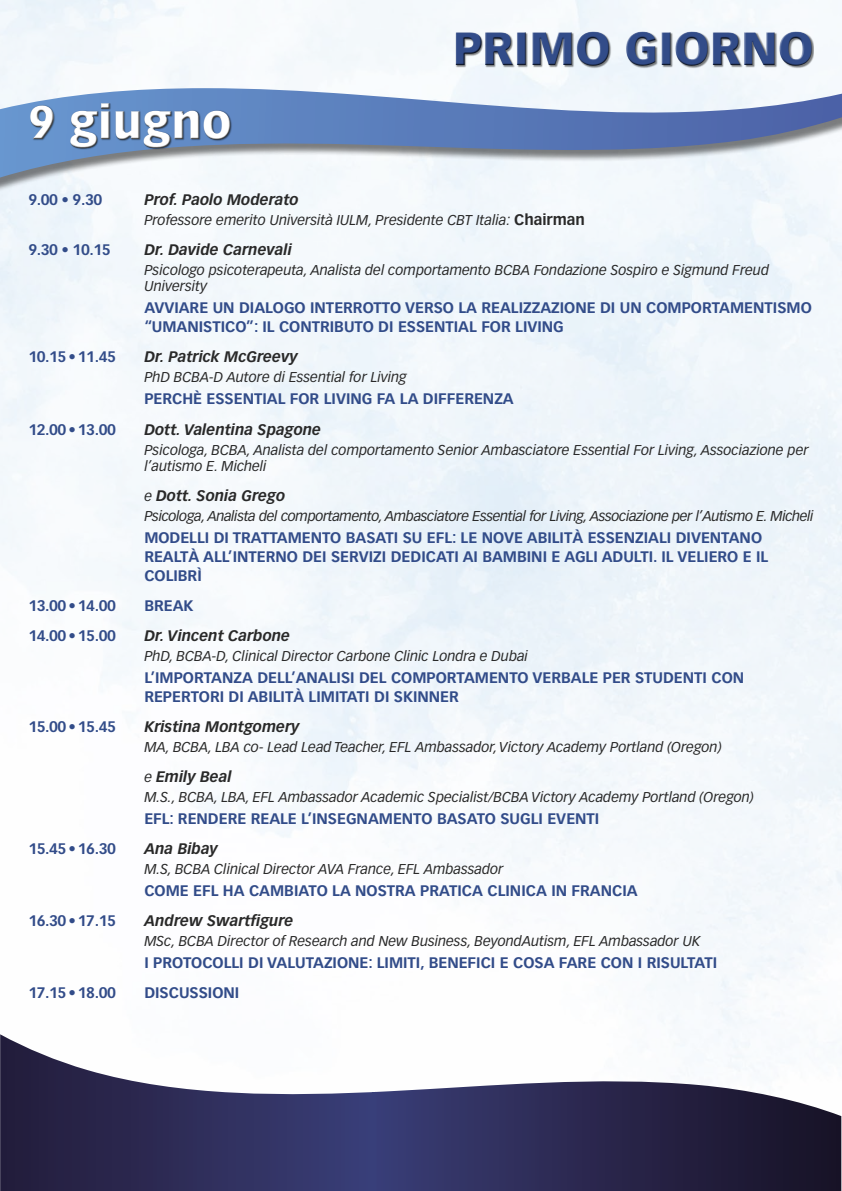
<style>
.page{position:relative;width:842px;height:1191px;background:#fff}
.page>*{position:absolute;margin:0;border:0;box-sizing:border-box;transform-origin:0 0}
.t1{font:900 46px "Vectora LT";color:#324c89}
.t2{font:900 46px "Vectora LT";color:#fff}
.t3{font:700 15px/19px "Vectora LT";color:#324c89}
.t4{font:italic 700 15px "Vectora LT";color:#292929}
.t5{font:700 15px/30px "Vectora LT";letter-spacing:-.03em;color:#324c89}
.t6{font:italic 14px/16px "Vectora LT";color:#292929}
.t7{font:italic 14px "Vectora LT";letter-spacing:-.025em;color:#292929}
.s1{font-weight:700;font-style:normal;font-size:15px}
.s2{font-weight:400;font-size:14px}
</style>
<div class="page">
<div style="left:454px;top:30px;width:358px;height:36px;background:#f4f9fc"></div>
<div style="left:454px;top:32px;width:359px;height:36px;background:#000;opacity:.75"></div>
<div style="left:0;top:90px;width:842px;height:175px;background:#f3f8fc"></div>
<svg style="left:0;top:88px;width:842px;height:90px"></svg>
<div style="left:30px;top:103px;width:203px;height:47px;background:#000;opacity:.5"></div>
<div style="left:30px;top:102px;width:202px;height:47px;background:#000;opacity:.75"></div>
<svg style="left:0;top:1034px;width:841px;height:157px"></svg>
<h1 class="t2" style="left:28px;top:94px;width:205px">9 giugno</h1>
<h1 class="t1" style="left:452px;top:20px;width:363px">PRIMO GIORNO</h1>
<p class="t3" style="left:28px;top:191px;width:76px">9.00 • 9.30</p>
<p class="t3" style="left:28px;top:241px;width:84px">9.30 • 10.15</p>
<p class="t3" style="left:28px;top:348px;width:89px">10.15 • 11.45</p>
<p class="t3" style="left:28px;top:420px;width:89px">12.00 • 13.00</p>
<p class="t5" style="left:28px;top:590px;width:89px">13.00 • 14.00<br>14.00 • 15.00</p>
<p class="t3" style="left:28px;top:717px;width:89px">15.00 • 15.45</p>
<p class="t3" style="left:28px;top:839px;width:89px">15.45 • 16.30</p>
<p class="t3" style="left:28px;top:911px;width:89px">16.30 • 17.15</p>
<p class="t3" style="left:28px;top:983px;width:89px">17.15 • 18.00</p>
<p class="t4" style="left:144px;top:191px;width:156px">Prof. Paolo Moderato</p>
<p class="t6" style="left:144px;top:213px;width:442px">Professore emerito Università IULM, Presidente CBT Italia: <span class="s1">Chairman</span></p>
<p class="t4" style="left:144px;top:241px;width:149px">Dr. Davide Carnevali</p>
<p class="t6" style="left:144px;top:263px;width:626px">Psicologo psicoterapeuta, Analista del comportamento BCBA Fondazione Sospiro e Sigmund Freud<br>University</p>
<p class="t3" style="left:144px;top:299px;width:669px">AVVIARE UN DIALOGO INTERROTTO VERSO LA REALIZZAZIONE DI UN COMPORTAMENTISMO “UMANISTICO”: IL CONTRIBUTO DI ESSENTIAL FOR LIVING</p>
<p class="t4" style="left:144px;top:348px;width:155px">Dr. Patrick McGreevy</p>
<p class="t6" style="left:144px;top:370px;width:264px">PhD BCBA-D Autore di Essential for Living</p>
<p class="t3" style="left:144px;top:390px;width:371px">PERCHÈ ESSENTIAL FOR LIVING FA LA DIFFERENZA</p>
<p class="t4" style="left:144px;top:420px;width:178px">Dott. Valentina Spagone</p>
<p class="t6" style="left:144px;top:442px;width:666px">Psicologa, BCBA, Analista del comportamento Senior Ambasciatore Essential For Living, Associazione per l’autismo E. Micheli</p>
<p class="t4" style="left:144px;top:486px;width:142px"><span class="s2">e</span> Dott. Sonia Grego</p>
<p class="t7" style="left:144px;top:507px;width:671px">Psicologa, Analista del comportamento, Ambasciatore Essential for Living, Associazione per l’Autismo E. Micheli</p>
<p class="t3" style="left:144px;top:528px;width:626px">MODELLI DI TRATTAMENTO BASATI SU EFL: LE NOVE ABILITÀ ESSENZIALI DIVENTANO<br>REALTÀ ALL’INTERNO DEI SERVIZI DEDICATI AI BAMBINI E AGLI ADULTI. IL VELIERO E IL<br>COLIBRÌ</p>
<p class="t3" style="left:144px;top:596px;width:51px">BREAK</p>
<p class="t4" style="left:144px;top:626px;width:147px">Dr. Vincent Carbone</p>
<p class="t6" style="left:144px;top:648px;width:385px">PhD, BCBA-D, Clinical Director Carbone Clinic Londra e Dubai</p>
<p class="t3" style="left:144px;top:668px;width:601px">L’IMPORTANZA DELL’ANALISI DEL COMPORTAMENTO VERBALE PER STUDENTI CON<br>REPERTORI DI ABILITÀ LIMITATI DI SKINNER</p>
<p class="t4" style="left:144px;top:717px;width:157px">Kristina Montgomery</p>
<p class="t6" style="left:144px;top:739px;width:579px">MA, BCBA, LBA co- Lead Lead Teacher, EFL Ambassador, Victory Academy Portland (Oregon)</p>
<p class="t4" style="left:144px;top:767px;width:89px"><span class="s2">e</span> Emily Beal</p>
<p class="t6" style="left:144px;top:789px;width:611px">M.S., BCBA, LBA, EFL Ambassador Academic Specialist/BCBA Victory Academy Portland (Oregon)</p>
<p class="t3" style="left:144px;top:809px;width:457px">EFL: RENDERE REALE L’INSEGNAMENTO BASATO SUGLI EVENTI</p>
<p class="t4" style="left:144px;top:839px;width:75px">Ana Bibay</p>
<p class="t6" style="left:144px;top:861px;width:360px">M.S, BCBA Clinical Director AVA France, EFL Ambassador</p>
<p class="t3" style="left:144px;top:881px;width:495px">COME EFL HA CAMBIATO LA NOSTRA PRATICA CLINICA IN FRANCIA</p>
<p class="t4" style="left:144px;top:911px;width:151px">Andrew Swartfigure</p>
<p class="t6" style="left:144px;top:933px;width:557px">MSc, BCBA Director of Research and New Business, BeyondAutism, EFL Ambassador UK</p>
<p class="t3" style="left:144px;top:947px;width:574px;line-height:30px">I PROTOCOLLI DI VALUTAZIONE: LIMITI, BENEFICI E COSA FARE CON I RISULTATI<br>DISCUSSIONI</p>
</div>
